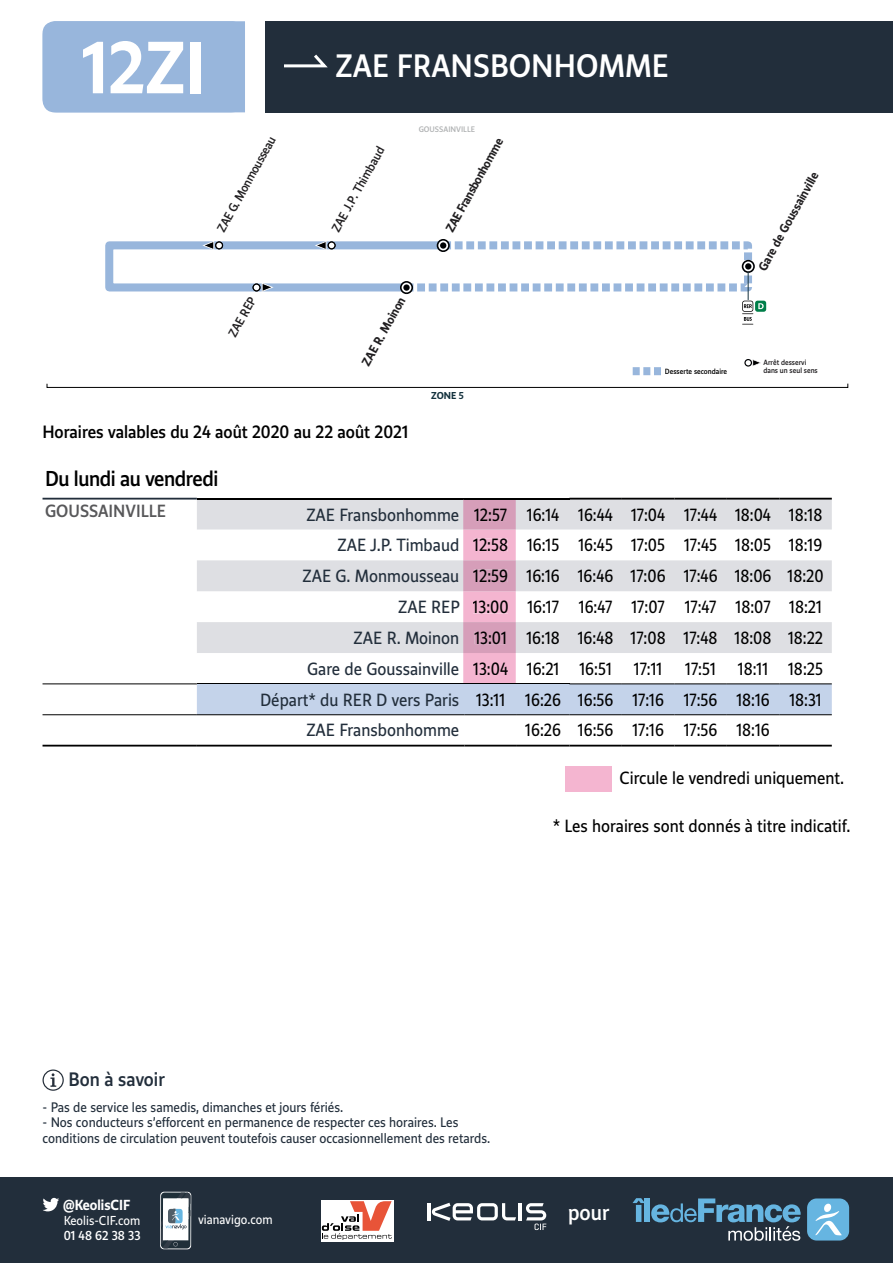
<style>
.page{position:relative;width:893px;height:1263px;background:#fff}
.page>*{position:absolute;margin:0;border:0;box-sizing:border-box;transform-origin:0 0}
.t1{font:700 68.25px "IDF Voyageur";color:#fff}
.t2{font:500 30px "IDF Voyageur";color:#fff}
.t3{font:500 20.25px "IDF Voyageur";color:#fff}
.t4{font:500 19.95px "IDF Voyageur";letter-spacing:-.02em;color:#000}
.t5{font:500 18px "IDF Voyageur";color:#222e3b}
.t6{font:500 16.5px "IDF Voyageur";color:#000}
.t7{font:16.35px/30.8px "IDF Voyageur";color:#000;text-align:justify;scale:.95 1}
.t8{font:16.35px "IDF Voyageur";color:#222e3b}
.t9{font:16.35px "IDF Voyageur";color:#000}
.t10{font:500 16.35px "IDF Voyageur";color:#58585a}
.t11{font:700 13.5px "IDF Voyageur";color:#fff}
.t12{font:12.75px/15.8px "IDF Voyageur";color:#222e3b}
.t13{font:12px "IDF Voyageur";color:#fff}
.t14{font:500 12px "IDF Voyageur";color:#fff}
.t15{font:700 11.55px "IDF Voyageur";color:#201e20}
.t16{font:500 11.55px "IDF Voyageur";color:#201e20}
.t17{font:700 9.3px "IDF Voyageur";color:#14323e}
.t18{font:500 7.35px "IDF Voyageur";color:#b1b3b4}
.t19{font:500 7.05px/7.9px "IDF Voyageur";color:#201e20}
.t20{font:500 7.05px "IDF Voyageur";color:#000}
.s1{color:#222e3b}
</style>
<div class="page">
<div style="left:0;top:1178px;width:893px;height:85px;background:#222e3b"></div>
<div style="left:43px;top:1069px;width:21px;height:22px;border:1px solid #27303b;border-radius:50%"></div>
<svg style="left:50px;top:1073px;width:6px;height:14px"></svg>
<div style="left:47px;top:383px;width:801px;height:5px;border:1px solid #000"></div>
<div style="left:744px;top:359px;width:8px;height:8px;border:1px solid #000204;border-radius:50%"></div>
<svg style="left:745px;top:359px;width:16px;height:8px"></svg>
<div style="left:755px;top:301px;width:11px;height:11px;background:#007e49;border-radius:2px"></div>
<svg style="left:105px;top:239px;width:659px;height:86px"></svg>
<svg style="left:633px;top:367px;width:28px;height:8px"></svg>
<div style="left:43px;top:21px;width:202px;height:91px;background:#98b6dc"></div>
<div style="left:265px;top:21px;width:628px;height:91px;background:#222e3b"></div>
<svg style="left:632px;top:1198px;width:12px;height:24px"></svg>
<div style="left:644px;top:1198px;width:6px;height:24px;background:#66b5e1"></div>
<svg style="left:651px;top:1198px;width:150px;height:43px"></svg>
<div style="left:807px;top:1198px;width:42px;height:42px;background:#66b5e1;border-radius:10px"></div>
<svg style="left:815px;top:1203px;width:27px;height:33px"></svg>
<hr style="left:428px;top:1203px;width:3px;height:17px;background:#fff">
<hr style="left:519px;top:1203px;width:3px;height:17px;background:#fff">
<svg style="left:432px;top:1203px;width:84px;height:18px"></svg>
<svg style="left:526px;top:1203px;width:20px;height:27px"></svg>
<svg style="left:43px;top:1198px;width:16px;height:13px"></svg>
<svg style="left:160px;top:1192px;width:31px;height:57px"></svg>
<svg style="left:161px;top:1192px;width:30px;height:56px"></svg>
<svg style="left:321px;top:1200px;width:72px;height:41px;background:#e0c0ba"></svg>
<svg style="left:284px;top:54px;width:44px;height:14px"></svg>
<div style="left:565px;top:766px;width:46px;height:26px;background:#f4b5d0"></div>
<hr style="left:43px;top:745px;width:154px;height:1px;background:#000">
<hr style="left:197px;top:745px;width:267px;height:1px;background:#000">
<hr style="left:464px;top:745px;width:53px;height:1px;background:#000">
<hr style="left:517px;top:745px;width:52px;height:1px;background:#000">
<hr style="left:569px;top:745px;width:53px;height:1px;background:#000">
<hr style="left:622px;top:745px;width:52px;height:1px;background:#000">
<hr style="left:674px;top:745px;width:53px;height:1px;background:#000">
<hr style="left:727px;top:745px;width:52px;height:1px;background:#000">
<hr style="left:779px;top:745px;width:53px;height:1px;background:#000">
<hr style="left:43px;top:498px;width:154px;height:1px;background:#222e3b">
<hr style="left:197px;top:498px;width:267px;height:1px;background:#000">
<hr style="left:464px;top:498px;width:53px;height:1px;background:#000">
<hr style="left:517px;top:498px;width:52px;height:1px;background:#000">
<hr style="left:569px;top:498px;width:53px;height:1px;background:#000">
<hr style="left:622px;top:498px;width:52px;height:1px;background:#000">
<hr style="left:674px;top:498px;width:53px;height:1px;background:#000">
<hr style="left:727px;top:498px;width:52px;height:1px;background:#000">
<hr style="left:779px;top:498px;width:53px;height:1px;background:#000">
<hr style="left:43px;top:683px;width:154px;height:1px;background:#000">
<hr style="left:43px;top:714px;width:154px;height:1px;background:#000">
<svg style="left:197px;top:499px;width:635px;height:216px"></svg>
<hr style="left:464px;top:683px;width:52px;height:1px;background:#000">
<div style="left:474px;top:508px;width:33px;height:13px;background:#d69eb9"></div>
<div style="left:474px;top:539px;width:33px;height:12px;background:#f4b5d0"></div>
<div style="left:474px;top:570px;width:33px;height:12px;background:#d69eb9"></div>
<div style="left:473px;top:600px;width:35px;height:13px;background:#f4b5d0"></div>
<div style="left:475px;top:631px;width:30px;height:13px;background:#d69eb9"></div>
<div style="left:474px;top:662px;width:34px;height:13px;background:#f4b5d0"></div>
<h1 class="t1" style="left:82px;top:22px;width:125px">12ZI</h1>
<h2 class="t2" style="left:335px;top:46px;width:335px">ZAE FRANSBONHOMME</h2>
<p class="t18" style="left:419px;top:125px;width:58px">GOUSSAINVILLE</p>
<p class="t16" style="left:214px;top:227px;width:109px;rotate:-61deg">ZAE G. Monmousseau</p>
<p class="t16" style="left:328px;top:227px;width:97px;rotate:-61deg">ZAE J.P. Thimbaud</p>
<p class="t15" style="left:442px;top:227px;width:106px;rotate:-61deg">ZAE Fransbonhomme</p>
<p class="t16" style="left:225px;top:332px;width:45px;rotate:-61deg">ZAE REP</p>
<p class="t15" style="left:358px;top:361px;width:78px;rotate:-61deg">ZAE R. Moinon</p>
<p class="t17" style="left:431px;top:389px;width:34px">ZONE 5</p>
<p class="t20" style="left:665px;top:366px;width:64px">Desserte secondaire</p>
<p class="t6" style="left:43px;top:421px;width:367px">Horaires valables du 24 août 2020 au 22 août 2021</p>
<p class="t15" style="left:755px;top:266px;width:112px;rotate:-61deg">Gare de Goussainville</p>
<p class="t19" style="left:763px;top:358px;width:56px">Arrêt desservi dans un seul sens</p>
<p class="t4" style="left:45px;top:465px;width:175px">Du lundi au vendredi</p>
<p class="t10" style="left:45px;top:499px;width:122px">GOUSSAINVILLE</p>
<p class="t8" style="left:306px;top:504px;width:154px">ZAE Fransbonhomme</p>
<p class="t7" style="left:527px;top:499px;width:312px">16:14 16:44 17:04 17:44 18:04 18:18</p>
<p class="t8" style="left:337px;top:534px;width:123px">ZAE J.P. Timbaud</p>
<p class="t7" style="left:527px;top:529px;width:312px">16:15 16:45 17:05 17:45 18:05 18:19</p>
<p class="t8" style="left:302px;top:565px;width:158px">ZAE G. Monmousseau</p>
<p class="t7" style="left:526px;top:560px;width:314px">16:16 16:46 17:06 17:46 18:06 18:20</p>
<p class="t8" style="left:398px;top:596px;width:63px">ZAE REP</p>
<p class="t7" style="left:527px;top:591px;width:312px">16:17 16:47 17:07 17:47 18:07 18:21</p>
<p class="t8" style="left:354px;top:627px;width:107px">ZAE R. Moinon</p>
<p class="t7" style="left:526px;top:622px;width:314px">16:18 16:48 17:08 17:48 18:08 18:22</p>
<p class="t8" style="left:307px;top:658px;width:154px">Gare de Goussainville</p>
<p class="t7" style="left:527px;top:653px;width:91px">16:21 16:51</p>
<p class="t7" style="left:634px;top:653px;width:31px">17:11</p>
<p class="t7" style="left:685px;top:653px;width:34px">17:51</p>
<p class="t7" style="left:738px;top:653px;width:91px">18:11 18:25</p>
<p class="t7" style="left:260px;top:684px;width:593px"><span class="s1">Départ* du RER D vers Paris</span> 13:11 16:26 16:56 17:16 17:56 18:16 18:31</p>
<p class="t8" style="left:306px;top:719px;width:154px">ZAE Fransbonhomme</p>
<p class="t7" style="left:525px;top:714px;width:259px">16:26 16:56 17:16 17:56 18:16</p>
<p class="t7" style="left:473px;top:499px;width:39px">12:57<br>12:58<br>12:59<br>13:00<br>13:01<br>13:04</p>
<p class="t9" style="left:620px;top:767px;width:226px">Circule le vendredi uniquement.</p>
<p class="t9" style="left:553px;top:815px;width:299px">* Les horaires sont donnés à titre indicatif.</p>
<p class="t5" style="left:68px;top:1067px;width:98px">Bon à savoir</p>
<p class="t12" style="left:43px;top:1099px;width:302px">- Pas de service les samedis, dimanches et jours fériés.</p>
<p class="t12" style="left:43px;top:1114px;width:449px">- Nos conducteurs s’efforcent en permanence de respecter ces horaires. Les conditions de circulation peuvent toutefois causer occasionnellement des retards.</p>
<p class="t11" style="left:63px;top:1196px;width:69px">@KeolisCIF</p>
<p class="t13" style="left:64px;top:1212px;width:78px">Keolis-CIF.com</p>
<p class="t14" style="left:64px;top:1227px;width:78px">01 48 62 38 33</p>
<p class="t13" style="left:198px;top:1211px;width:76px">vianavigo.com</p>
<p class="t3" style="left:568px;top:1199px;width:43px">pour</p>
</div>
